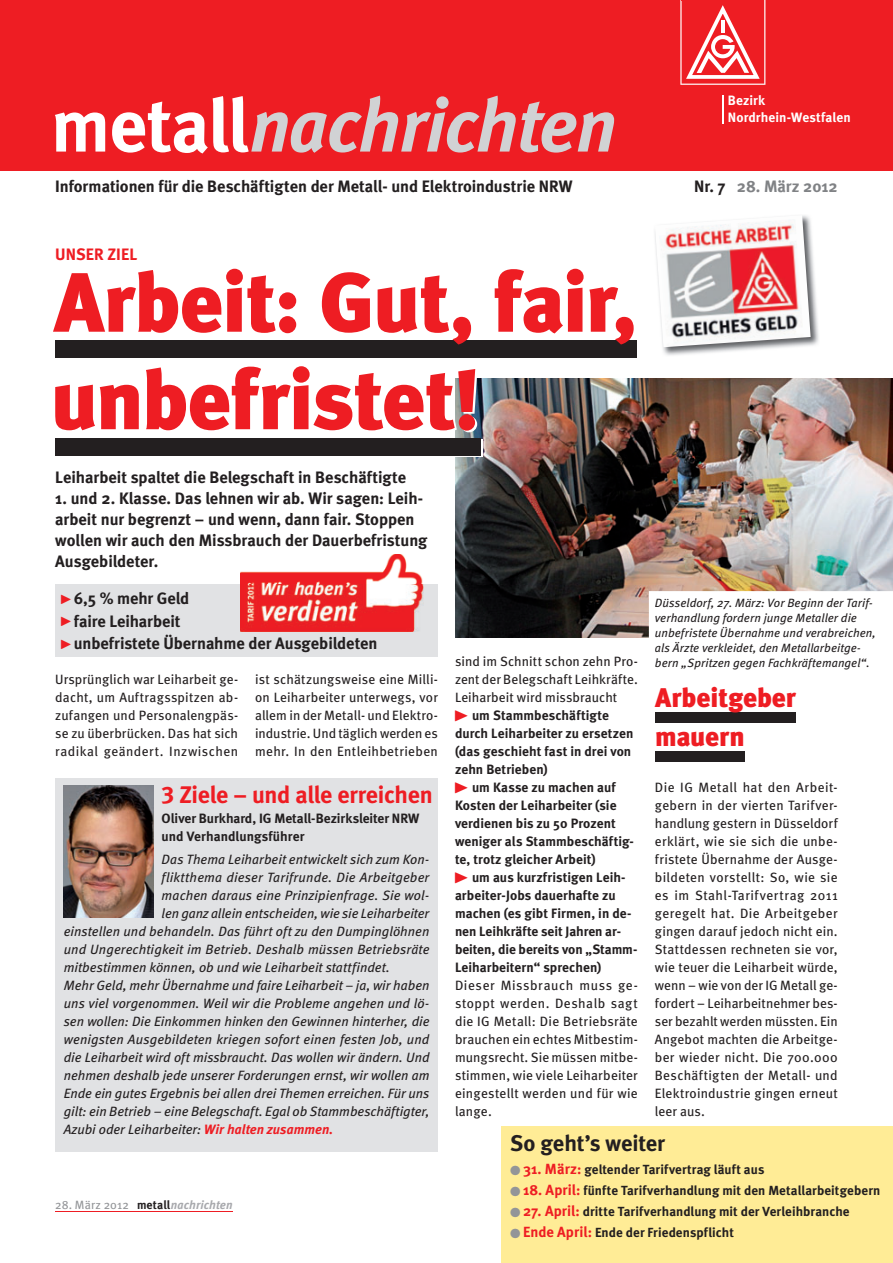
<style>
.page{position:relative;width:893px;height:1263px;background:#fff}
.page>*{position:absolute;margin:0;border:0;box-sizing:border-box;transform-origin:0 0}
.t1{font:900 84px/97.5px "Meta";letter-spacing:-.02em;color:#ee1d23}
.t2{font:italic 700 75px "Meta";letter-spacing:-.015em;color:#d1d2d4}
.t3{font:900 27px/39px "Meta";letter-spacing:-.005em;color:#ee1d23}
.t4{font:700 24px "Meta";letter-spacing:-.015em;color:#ee1d23}
.t5{font:700 22.5px "Meta";color:#231f20}
.t6{font:700 16.5px/21px "Meta";color:#231f20}
.t7{font:700 16.5px "Meta";color:#808285}
.t8{font:700 16.5px "Meta";letter-spacing:.01em;color:#ee1d23}
.t9{font:13.5px/18px "Meta";letter-spacing:.015em;color:#231f20;text-align:justify}
.t10{font:italic 13.5px "Meta";color:#231f20}
.t11{font:700 13.5px/18px "Meta";letter-spacing:.005em;color:#231f20}
.t12{font:700 13.5px/16.5px "Meta";letter-spacing:.01em;color:#fff}
.t13{font:700 13.2px "Meta";letter-spacing:.005em;color:#231f20}
.t14{font:italic 12px/15px "Meta";letter-spacing:.005em;color:#231f20}
.t15{font:12px "Meta";letter-spacing:.015em;color:#939598}
.s1{font-style:normal;color:#fff}
.s2{color:#231f20}
.s3{font-family:"Carta";font-weight:400;font-size:9px;color:#ee1d23}
.s4{font-family:"Meta Bold Expert";font-weight:400}
.s5{font-weight:700;color:#ee1d23}
.s6{font-weight:700;color:#231f20}
.s7{font-weight:700;font-style:italic;color:#a8a9ad}
.s8{font-family:"Carta";font-weight:400;font-size:10.5px;color:#ee1d23}
.s9{color:#939598}
.s10{font-size:14.7px;color:#ee1d23}
</style>
<div class="page">
<div style="left:0;top:0;width:893px;height:170px;background:#ee1d23"></div>
<div style="left:55px;top:778px;width:383px;height:374px;background:#e1e2e4"></div>
<img style="left:64px;top:786px;width:89px;height:132px">
<div style="left:55px;top:585px;width:383px;height:72px;background:#e1e2e4"></div>
<hr style="left:55px;top:1212px;width:178px;height:1px;background:#ee1d23">
<div style="left:655px;top:713px;width:141px;height:10px;background:#231f20"></div>
<div style="left:655px;top:752px;width:90px;height:10px;background:#231f20"></div>
<svg style="left:680px;top:0;width:85px;height:85px"></svg>
<hr style="left:681px;top:0;width:83px;height:1px;background:#ee1d23">
<svg style="left:722px;top:96px;width:1px;height:28px"></svg>
<img style="left:455px;top:379px;width:438px;height:259px">
<div style="left:502px;top:1127px;width:391px;height:136px;background:#ffec96"></div>
<img style="left:663px;top:220px;width:156px;height:135px">
<img style="left:655px;top:215px;width:155px;height:132px">
<img style="left:240px;top:554px;width:183px;height:78px">
<svg style="left:649px;top:591px;width:244px;height:47px"></svg>
<div style="left:57px;top:439px;width:425px;height:18px;background:#231f20"></div>
<div style="left:55px;top:340px;width:582px;height:18px;background:#231f20"></div>
<div style="left:55px;top:438px;width:425px;height:18px;background:#231f20"></div>
<h2 class="t2" style="left:51px;top:98px;width:567px"><span class="s1">metall</span>nachrichten</h2>
<p class="t12" style="left:728px;top:93px;width:124px">Bezirk<br>Nordrhein-Westfalen</p>
<p class="t6" style="left:55px;top:177px;width:519px">Informationen für die Beschäftigten der Metall- und Elektroindustrie NRW</p>
<p class="t7" style="left:694px;top:180px;width:145px"><span class="s2">Nr. 7</span> 28. März 2012</p>
<p class="t8" style="left:55px;top:248px;width:83px">UNSER ZIEL</p>
<h1 class="t1" style="left:51px;top:260px;width:588px">Arbeit: Gut, fair, unbefristet!</h1>
<p class="t6" style="left:55px;top:468px;width:352px">Leiharbeit spaltet die Belegschaft in Beschäftigte</p>
<p class="t6" style="left:55px;top:489px;width:374px">1. und 2. Klasse. Das lehnen wir ab. Wir sagen: Leih&shy;arbeit nur begrenzt – und wenn, dann fair. Stoppen wollen wir auch den Missbrauch der Dauerbefristung Ausgebildeter.</p>
<p class="t6" style="left:61px;top:589px;width:130px"><span class="s3">-</span> 6,5 % mehr Geld</p>
<p class="t6" style="left:61px;top:612px;width:121px"><span class="s3">-</span> faire Leiharbeit</p>
<p class="t6" style="left:61px;top:634px;width:318px"><span class="s3">-</span> unbefristete Übernahme der Ausgebildeten</p>
<p class="t9" style="left:55px;top:671px;width:184px">Ursprünglich war Leiharbeit ge&shy;dacht, um Auftragsspitzen ab&shy;zufangen und Personalengpäs&shy;se zu überbrücken. Das hat sich radikal geändert. Inzwischen</p>
<p class="t9" style="left:255px;top:671px;width:184px">ist schätzungsweise eine Milli&shy;on Leiharbeiter unterwegs, vor allem in der Metall- und Elektro&shy;industrie. Und täglich werden es mehr. In den Entleihbetrieben</p>
<h3 class="t4" style="left:162px;top:786px;width:273px"><span class="s4">3</span> Ziele – und alle erreichen</h3>
<p class="t11" style="left:162px;top:810px;width:259px">Oliver Burkhard, IG Metall-Bezirksleiter NRW und Verhandlungsführer</p>
<p class="t10" style="left:162px;top:854px;width:269px">Das Thema Leiharbeit entwickelt sich zum Kon-</p>
<p class="t10" style="left:162px;top:872px;width:269px">fliktthema dieser Tarifrunde. Die Arbeitgeber</p>
<p class="t10" style="left:162px;top:890px;width:269px">machen daraus eine Prinzipienfrage. Sie wol-</p>
<p class="t10" style="left:162px;top:908px;width:269px">len ganz allein entscheiden, wie sie Leiharbeiter</p>
<p class="t10" style="left:64px;top:926px;width:367px">einstellen und behandeln. Das führt oft zu den Dumpinglöhnen</p>
<p class="t10" style="left:64px;top:944px;width:367px">und Ungerechtigkeit im Betrieb. Deshalb müssen Betriebsräte</p>
<p class="t10" style="left:64px;top:962px;width:327px">mitbestimmen können, ob und wie Leiharbeit stattfindet.</p>
<p class="t10" style="left:64px;top:980px;width:367px">Mehr Geld, mehr Übernahme und faire Leiharbeit – ja, wir haben</p>
<p class="t10" style="left:64px;top:998px;width:367px">uns viel vorgenommen. Weil wir die Probleme angehen und lö-</p>
<p class="t10" style="left:64px;top:1016px;width:367px">sen wollen: Die Einkommen hinken den Gewinnen hinterher, die</p>
<p class="t10" style="left:64px;top:1034px;width:367px">wenigsten Ausgebildeten kriegen sofort einen festen Job, und</p>
<p class="t10" style="left:64px;top:1052px;width:367px">die Leiharbeit wird oft missbraucht. Das wollen wir ändern. Und</p>
<p class="t10" style="left:64px;top:1070px;width:367px">nehmen deshalb jede unserer Forderungen ernst, wir wollen am</p>
<p class="t10" style="left:64px;top:1088px;width:367px">Ende ein gutes Ergebnis bei allen drei Themen erreichen. Für uns</p>
<p class="t10" style="left:64px;top:1106px;width:367px">gilt: ein Betrieb – eine Belegschaft. Egal ob Stammbeschäftigter,</p>
<p class="t10" style="left:64px;top:1124px;width:271px">Azubi oder Leiharbeiter: <span class="s5">Wir halten zusammen.</span></p>
<p class="t15" style="left:55px;top:1200px;width:179px">28. März 2012 <span class="s6">metall</span><span class="s7">nachrichten</span></p>
<p class="t9" style="left:455px;top:653px;width:184px">sind im Schnitt schon zehn Pro&shy;zent der Belegschaft Leihkräfte.<br>Leiharbeit wird missbraucht</p>
<p class="t11" style="left:455px;top:707px;width:180px"><span class="s8">-</span> um Stammbeschäftigte durch Leiharbeiter zu ersetzen (das geschieht fast in drei von zehn Betrieben)</p>
<p class="t11" style="left:455px;top:779px;width:180px"><span class="s8">-</span> um Kasse zu machen auf<br>Kosten der Leiharbeiter (sie verdienen bis zu 50 Prozent weniger als Stammbeschäftig&shy;te, trotz gleicher Arbeit)</p>
<p class="t11" style="left:455px;top:869px;width:184px"><span class="s8">-</span> um aus kurzfristigen Leih&shy;arbeiter-Jobs dauerhafte zu machen (es gibt Firmen, in de&shy;nen Leihkräfte seit Jahren ar&shy;beiten, die bereits von „Stamm-<br>Leiharbeitern“ sprechen)</p>
<p class="t9" style="left:455px;top:977px;width:184px">Dieser Missbrauch muss ge&shy;stoppt werden. Deshalb sagt die IG Metall: Die Betriebsräte brauchen ein echtes Mitbestim&shy;mungsrecht. Sie müssen mitbe&shy;stimmen, wie viele Leiharbeiter eingestellt werden und für wie lange.</p>
<p class="t14" style="left:655px;top:596px;width:223px">Düsseldorf, 27. März: Vor Beginn der Tarif&shy;verhandlung fordern junge Metaller die unbefristete Übernahme und verabreichen, als Ärzte verkleidet, den Metallarbeitge&shy;bern „Spritzen gegen Fachkräftemangel“.</p>
<h3 class="t3" style="left:655px;top:681px;width:142px">Arbeitgeber mauern</h3>
<p class="t9" style="left:655px;top:779px;width:184px">Die IG Metall hat den Arbeit&shy;gebern in der vierten Tarifver&shy;handlung gestern in Düsseldorf erklärt, wie sie sich die unbe&shy;fristete Übernahme der Ausge&shy;bildeten vorstellt: So, wie sie es im Stahl-Tarifvertrag 2011 geregelt hat. Die Arbeitgeber gingen darauf jedoch nicht ein.<br>Stattdessen rechneten sie vor, wie teuer die Leiharbeit würde, wenn – wie von der IG Metall ge&shy;fordert – Leiharbeitnehmer bes&shy;ser bezahlt werden müssten. Ein Angebot machten die Arbeitge&shy;ber wieder nicht. Die 700.000<br>Beschäftigten der Metall- und Elektroindustrie gingen erneut leer aus.</p>
<h3 class="t5" style="left:510px;top:1135px;width:156px">So geht’s weiter</h3>
<p class="t13" style="left:510px;top:1164px;width:256px"><span class="s9">●</span> <span class="s10">31. März:</span> geltender Tarifvertrag läuft aus</p>
<p class="t13" style="left:510px;top:1185px;width:372px"><span class="s9">●</span> <span class="s10">18. April:</span> fünfte Tarifverhandlung mit den Metallarbeitgebern</p>
<p class="t13" style="left:510px;top:1206px;width:341px"><span class="s9">●</span> <span class="s10">27. April:</span> dritte Tarifverhandlung mit der Verleihbranche</p>
<p class="t13" style="left:510px;top:1227px;width:225px"><span class="s9">●</span> <span class="s10">Ende April:</span> Ende der Friedenspflicht</p>
</div>
